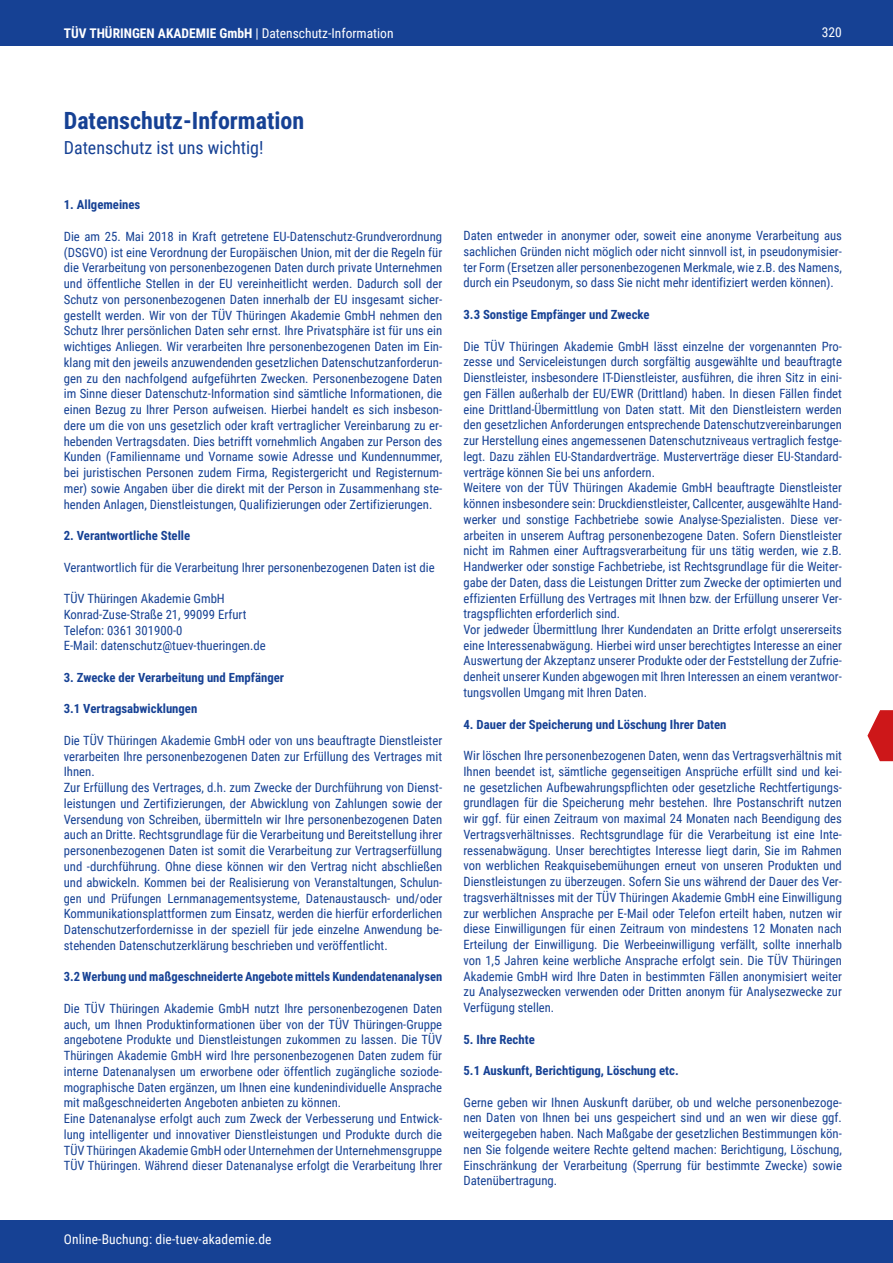
<style>
.page{position:relative;width:893px;height:1263px;background:#fff}
.page>*{position:absolute;margin:0;border:0;box-sizing:border-box;transform-origin:0 0}
.Seminartitel_innen_dick{font:700 24px "Roboto Condensed";color:#164194}
.Seminartitel_Innenteil{font:18px "Roboto Condensed";color:#164194}
.t1{font:700 13.5px "Roboto Condensed";color:#fff}
.t2{font:13.5px "Roboto Condensed";letter-spacing:.01em;color:#fff}
.Fließtext{font:12.75px/15.8px "Roboto Condensed";color:#164194;text-align:justify}
.Fließtext-2{font:700 12.75px "Roboto Condensed";color:#164194}
.s1{font-weight:400}
</style>
<div class="page">
<div style="left:0;top:1220px;width:893px;height:43px;background:#164194"></div>
<svg style="left:867px;top:710px;width:26px;height:51px"></svg>
<div style="left:0;top:0;width:893px;height:45px;background:#164194"></div>
<p class="t1" style="left:64px;top:23px;width:331px">TÜV THÜRINGEN AKADEMIE GmbH <span class="s1">| Datenschutz-Information</span></p>
<p class="t2" style="left:822px;top:23px;width:22px">320</p>
<p class="Seminartitel_innen_dick" style="left:64px;top:103px;width:242px">Datenschutz-Information</p>
<p class="Seminartitel_Innenteil" style="left:64px;top:135px;width:201px">Datenschutz ist uns wichtig!</p>
<p class="Fließtext-2" style="left:64px;top:196px;width:78px">1. Allgemeines</p>
<p class="Fließtext" style="left:64px;top:228px;width:380px">Die am 25. Mai 2018 in Kraft getretene EU-Datenschutz-Grundverordnung (DSGVO) ist eine Verordnung der Europäischen Union, mit der die Regeln für die Verarbeitung von personenbezogenen Daten durch private Unternehmen und öffentliche Stellen in der EU vereinheitlicht werden. Dadurch soll der Schutz von personenbezogenen Daten innerhalb der EU insgesamt sicher&shy;gestellt werden. Wir von der TÜV Thüringen Akademie GmbH nehmen den Schutz Ihrer persönlichen Daten sehr ernst. Ihre Privatsphäre ist für uns ein wichtiges Anliegen. Wir verarbeiten Ihre personenbezogenen Daten im Ein&shy;klang mit den jeweils anzuwendenden gesetzlichen Datenschutzanforderun&shy;gen zu den nachfolgend aufgeführten Zwecken. Personenbezogene Daten im Sinne dieser Datenschutz-Information sind sämtliche Informationen, die einen Bezug zu Ihrer Person aufweisen. Hierbei handelt es sich insbeson&shy;dere um die von uns gesetzlich oder kraft vertraglicher Vereinbarung zu er&shy;hebenden Vertragsdaten. Dies betrifft vornehmlich Angaben zur Person des Kunden (Familienname und Vorname sowie Adresse und Kundennummer, bei juristischen Personen zudem Firma, Registergericht und Registernum&shy;mer) sowie Angaben über die direkt mit der Person in Zusammenhang ste&shy;henden Anlagen, Dienstleistungen, Qualifizierungen oder Zertifizierungen.</p>
<p class="Fließtext-2" style="left:64px;top:527px;width:128px">2. Verantwortliche Stelle</p>
<p class="Fließtext" style="left:64px;top:559px;width:373px">Verantwortlich für die Verarbeitung Ihrer personenbezogenen Daten ist die</p>
<p class="Fließtext" style="left:64px;top:590px;width:163px">TÜV Thüringen Akademie GmbH</p>
<p class="Fließtext" style="left:64px;top:606px;width:184px">Konrad-Zuse-Straße 21, 99099 Erfurt</p>
<p class="Fließtext" style="left:64px;top:622px;width:120px">Telefon: 0361 301900-0</p>
<p class="Fließtext" style="left:64px;top:637px;width:204px">E-Mail: datenschutz@tuev-thueringen.de</p>
<p class="Fließtext-2" style="left:64px;top:668px;width:222px">3. Zwecke der Verarbeitung und Empfänger</p>
<p class="Fließtext-2" style="left:64px;top:700px;width:135px">3.1 Vertragsabwicklungen</p>
<p class="Fließtext" style="left:64px;top:732px;width:380px">Die TÜV Thüringen Akademie GmbH oder von uns beauftragte Dienstleister verarbeiten Ihre personenbezogenen Daten zur Erfüllung des Vertrages mit Ihnen.</p>
<p class="Fließtext" style="left:64px;top:779px;width:380px">Zur Erfüllung des Vertrages, d.h. zum Zwecke der Durchführung von Dienst&shy;leistungen und Zertifizierungen, der Abwicklung von Zahlungen sowie der Versendung von Schreiben, übermitteln wir Ihre personenbezogenen Daten auch an Dritte. Rechtsgrundlage für die Verarbeitung und Bereitstellung ihrer personenbezogenen Daten ist somit die Verarbeitung zur Vertragserfüllung und -durchführung. Ohne diese können wir den Vertrag nicht abschließen und abwickeln. Kommen bei der Realisierung von Veranstaltungen, Schulun&shy;gen und Prüfungen Lernmanagementsysteme, Datenaustausch- und/oder Kommunikationsplattformen zum Einsatz, werden die hierfür erforderlichen Datenschutzerfordernisse in der speziell für jede einzelne Anwendung be&shy;stehenden Datenschutzerklärung beschrieben und veröffentlicht.</p>
<p class="Fließtext-2" style="left:64px;top:968px;width:380px">3.2 Werbung und maßgeschneiderte Angebote mittels Kundendatenanalysen</p>
<p class="Fließtext" style="left:64px;top:1000px;width:380px">Die TÜV Thüringen Akademie GmbH nutzt Ihre personenbezogenen Daten auch, um Ihnen Produktinformationen über von der TÜV Thüringen-Gruppe angebotene Produkte und Dienstleistungen zukommen zu lassen. Die TÜV Thüringen Akademie GmbH wird Ihre personenbezogenen Daten zudem für interne Datenanalysen um erworbene oder öffentlich zugängliche soziode&shy;mographische Daten ergänzen, um Ihnen eine kundenindividuelle Ansprache mit maßgeschneiderten Angeboten anbieten zu können.</p>
<p class="Fließtext" style="left:64px;top:1110px;width:380px">Eine Datenanalyse erfolgt auch zum Zweck der Verbesserung und Entwick&shy;lung intelligenter und innovativer Dienstleistungen und Produkte durch die TÜV Thüringen Akademie GmbH oder Unternehmen der Unternehmensgruppe TÜV Thüringen. Während dieser Datenanalyse erfolgt die Verarbeitung Ihrer</p>
<p class="t2" style="left:64px;top:1229px;width:209px">Online-Buchung: die-tuev-akademie.de</p>
<p class="Fließtext" style="left:463px;top:227px;width:380px">Daten entweder in anonymer oder, soweit eine anonyme Verarbeitung aus sachlichen Gründen nicht möglich oder nicht sinnvoll ist, in pseudonymisier&shy;ter Form (Ersetzen aller personenbezogenen Merkmale, wie z.B. des Namens, durch ein Pseudonym, so dass Sie nicht mehr identifiziert werden können).</p>
<p class="Fließtext-2" style="left:463px;top:306px;width:188px">3.3 Sonstige Empfänger und Zwecke</p>
<p class="Fließtext" style="left:463px;top:338px;width:380px">Die TÜV Thüringen Akademie GmbH lässt einzelne der vorgenannten Pro&shy;zesse und Serviceleistungen durch sorgfältig ausgewählte und beauftragte Dienstleister, insbesondere IT-Dienstleister, ausführen, die ihren Sitz in eini&shy;gen Fällen außerhalb der EU/EWR (Drittland) haben. In diesen Fällen findet eine Drittland-Übermittlung von Daten statt. Mit den Dienstleistern werden den gesetzlichen Anforderungen entsprechende Datenschutzvereinbarungen zur Herstellung eines angemessenen Datenschutzniveaus vertraglich festge&shy;legt. Dazu zählen EU-Standardverträge. Musterverträge dieser EU-Standard&shy;verträge können Sie bei uns anfordern.</p>
<p class="Fließtext" style="left:463px;top:479px;width:380px">Weitere von der TÜV Thüringen Akademie GmbH beauftragte Dienstleister können insbesondere sein: Druckdienstleister, Callcenter, ausgewählte Hand&shy;werker und sonstige Fachbetriebe sowie Analyse-Spezialisten. Diese ver&shy;arbeiten in unserem Auftrag personenbezogene Daten. Sofern Dienstleister nicht im Rahmen einer Auftragsverarbeitung für uns tätig werden, wie z.B.<br>Handwerker oder sonstige Fachbetriebe, ist Rechtsgrundlage für die Weiter&shy;gabe der Daten, dass die Leistungen Dritter zum Zwecke der optimierten und effizienten Erfüllung des Vertrages mit Ihnen bzw. der Erfüllung unserer Ver&shy;tragspflichten erforderlich sind.</p>
<p class="Fließtext" style="left:463px;top:621px;width:380px">Vor jedweder Übermittlung Ihrer Kundendaten an Dritte erfolgt unsererseits eine Interessenabwägung. Hierbei wird unser berechtigtes Interesse an einer Auswertung der Akzeptanz unserer Produkte oder der Feststellung der Zufrie&shy;denheit unserer Kunden abgewogen mit Ihren Interessen an einem verantwor&shy;tungsvollen Umgang mit Ihren Daten.</p>
<p class="Fließtext-2" style="left:463px;top:715px;width:265px">4. Dauer der Speicherung und Löschung Ihrer Daten</p>
<p class="Fließtext" style="left:463px;top:747px;width:380px">Wir löschen Ihre personenbezogenen Daten, wenn das Vertragsverhältnis mit Ihnen beendet ist, sämtliche gegenseitigen Ansprüche erfüllt sind und kei&shy;ne gesetzlichen Aufbewahrungspflichten oder gesetzliche Rechtfertigungs&shy;grundlagen für die Speicherung mehr bestehen. Ihre Postanschrift nutzen wir ggf. für einen Zeitraum von maximal 24 Monaten nach Beendigung des Vertragsverhältnisses. Rechtsgrundlage für die Verarbeitung ist eine Inte&shy;ressenabwägung. Unser berechtigtes Interesse liegt darin, Sie im Rahmen von werblichen Reakquisebemühungen erneut von unseren Produkten und Dienstleistungen zu überzeugen. Sofern Sie uns während der Dauer des Ver&shy;tragsverhältnisses mit der TÜV Thüringen Akademie GmbH eine Einwilligung zur werblichen Ansprache per E-Mail oder Telefon erteilt haben, nutzen wir diese Einwilligungen für einen Zeitraum von mindestens 12 Monaten nach Erteilung der Einwilligung. Die Werbeeinwilligung verfällt, sollte innerhalb von 1,5 Jahren keine werbliche Ansprache erfolgt sein. Die TÜV Thüringen Akademie GmbH wird Ihre Daten in bestimmten Fällen anonymisiert weiter zu Analysezwecken verwenden oder Dritten anonym für Analysezwecke zur Verfügung stellen.</p>
<p class="Fließtext-2" style="left:463px;top:1030px;width:73px">5. Ihre Rechte</p>
<p class="Fließtext-2" style="left:463px;top:1062px;width:217px">5.1 Auskunft, Berichtigung, Löschung etc.</p>
<p class="Fließtext" style="left:463px;top:1094px;width:380px">Gerne geben wir Ihnen Auskunft darüber, ob und welche personenbezoge&shy;nen Daten von Ihnen bei uns gespeichert sind und an wen wir diese ggf. weitergegeben haben. Nach Maßgabe der gesetzlichen Bestimmungen kön&shy;nen Sie folgende weitere Rechte geltend machen: Berichtigung, Löschung, Einschränkung der Verarbeitung (Sperrung für bestimmte Zwecke) sowie Datenübertragung.</p>
</div>
